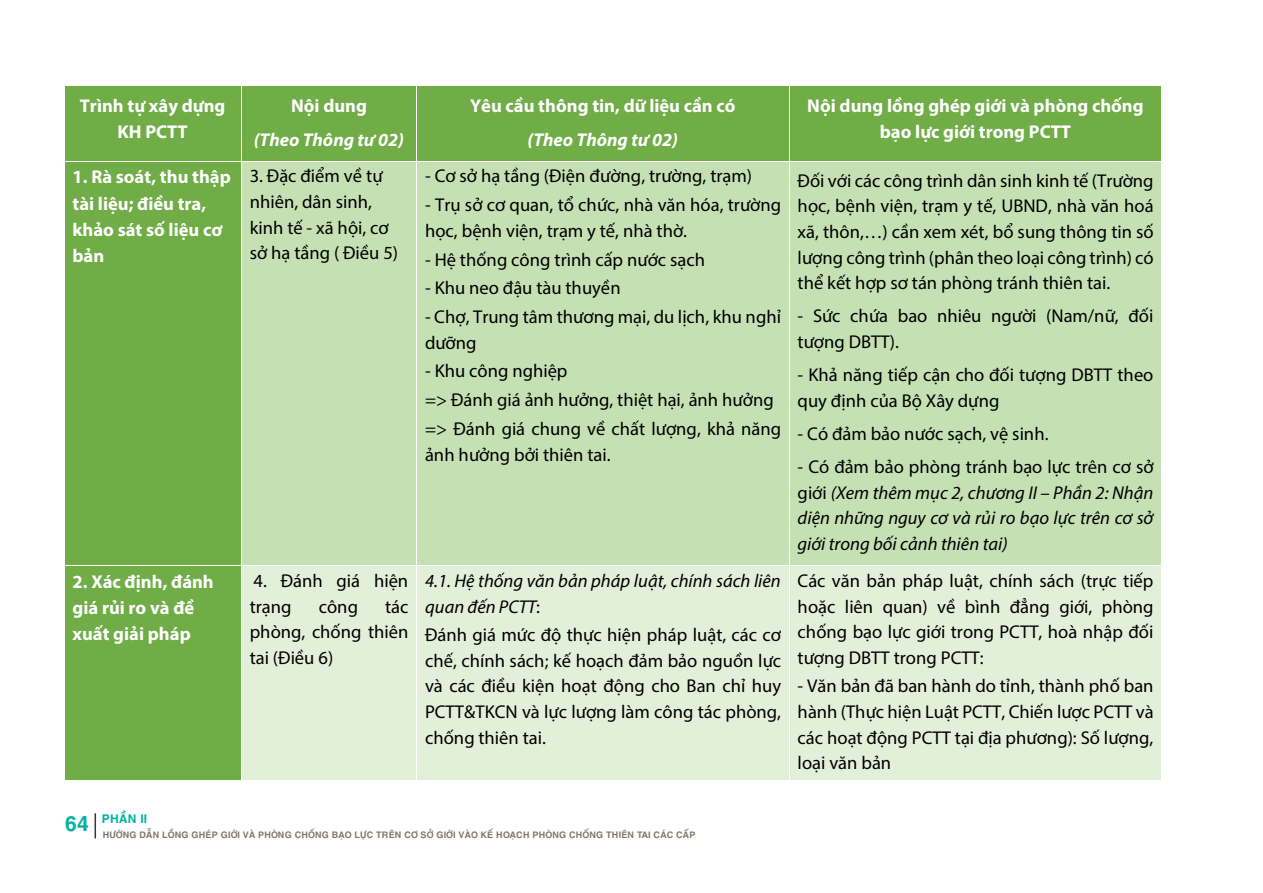
<style>
.page{position:relative;width:1263px;height:893px;background:#fff}
.page>*{position:absolute;margin:0;border:0;box-sizing:border-box;transform-origin:0 0}
.t1{font:18.6px/25.7px "Myriad Pro";color:#000}
.t2{font:700 18.6px/26.4px "Myriad Pro";color:#fff;text-align:center}
.t3{font:italic 18.6px/25.7px "Myriad Pro";color:#000;text-align:justify}
.t4{font:italic 700 18.6px "Myriad Pro";color:#fff}
.t5{font:700 12px "UTM Helve";color:#00b2a4}
.t6{font:700 9px "UTM Helve";color:#80786f}
.s1{font-style:normal}
.s2{font-size:21px}
</style>
<div class="page">
<svg style="left:95px;top:813px;width:1px;height:25px"></svg>
<div style="left:65px;top:86px;width:176px;height:75px;background:#70ad47"></div>
<div style="left:242px;top:86px;width:174px;height:75px;background:#70ad47"></div>
<div style="left:417px;top:86px;width:372px;height:75px;background:#70ad47"></div>
<div style="left:790px;top:86px;width:371px;height:75px;background:#70ad47"></div>
<div style="left:65px;top:162px;width:176px;height:403px;background:#70ad47"></div>
<div style="left:242px;top:162px;width:174px;height:403px;background:#c5e0b3"></div>
<div style="left:417px;top:162px;width:372px;height:403px;background:#c5e0b3"></div>
<div style="left:790px;top:162px;width:371px;height:403px;background:#c5e0b3"></div>
<div style="left:65px;top:566px;width:176px;height:215px;background:#70ad47"></div>
<div style="left:242px;top:566px;width:174px;height:215px;background:#e2efd9"></div>
<div style="left:417px;top:566px;width:372px;height:215px;background:#e2efd9"></div>
<div style="left:790px;top:566px;width:371px;height:215px;background:#e2efd9"></div>
<p class="t2" style="left:80px;top:91px;width:147px">Trình tự xây dựng<br>KH PCTT</p>
<p class="t2" style="left:291px;top:91px;width:77px">Nội dung</p>
<p class="t4" style="left:254px;top:127px;width:152px">(Theo Thông tư 02)</p>
<p class="t2" style="left:470px;top:91px;width:267px">Yêu cầu thông tin, dữ liệu cần có</p>
<p class="t4" style="left:528px;top:127px;width:152px">(Theo Thông tư 02)</p>
<p class="t2" style="left:72px;top:163px;width:160px;text-align:left">1. Rà soát, thu thập tài liệu; điều tra, khảo sát số liệu cơ bản</p>
<p class="t1" style="left:250px;top:163px;width:150px">3. Đặc điểm về tự nhiên, dân sinh, kinh tế - xã hội, cơ sở hạ tầng ( Điều 5)</p>
<p class="t1" style="left:425px;top:163px;width:329px">- Cơ sở hạ tầng (Điện đường, trường, trạm)</p>
<p class="t1" style="left:425px;top:192px;width:357px">- Trụ sở cơ quan, tổ chức, nhà văn hóa, trường học, bệnh viện, trạm y tế, nhà thờ.</p>
<p class="t1" style="left:425px;top:246px;width:282px">- Hệ thống công trình cấp nước sạch</p>
<p class="t1" style="left:425px;top:275px;width:197px">- Khu neo đậu tàu thuyền</p>
<p class="t1" style="left:425px;top:304px;width:358px">- Chợ, Trung tâm thương mại, du lịch, khu nghỉ dưỡng</p>
<p class="t1" style="left:425px;top:357px;width:357px;line-height:28.7px">- Khu công nghiệp<br>=&gt; Đánh giá ảnh hưởng, thiệt hại, ảnh hưởng =&gt; Đánh giá chung về chất lượng, khả năng</p>
<p class="t1" style="left:425px;top:441px;width:187px">ảnh hưởng bởi thiên tai.</p>
<p class="t2" style="left:72px;top:568px;width:143px;text-align:left">2. Xác định, đánh giá rủi ro và đề xuất giải pháp</p>
<p class="t1" style="left:250px;top:568px;width:160px">4. Đánh giá hiện trạng</p>
<p class="t1" style="left:250px;top:593px;width:160px;text-align:justify;text-indent:135px">tác phòng, chống thiên tai (Điều 6)</p>
<p class="t1" style="left:319px;top:593px;width:41px">công</p>
<p class="t3" style="left:425px;top:568px;width:357px">4.1. Hệ thống văn bản pháp luật, chính sách liên quan đến PCTT<span class="s1">:</span></p>
<p class="t1" style="left:425px;top:622px;width:358px;text-align:justify">Đánh giá mức độ thực hiện pháp luật, các cơ chế, chính sách; kế hoạch đảm bảo nguồn lực và các điều kiện hoạt động cho Ban chỉ huy PCTT&amp;TKCN và lực lượng làm công tác phòng, chống thiên tai.</p>
<p class="t5" style="left:65px;top:809px;width:84px"><span class="s2">64</span> PHẦN II</p>
<p class="t6" style="left:103px;top:827px;width:594px">HƯỚNG DẪN LỒNG GHÉP GIỚI VÀ PHÒNG CHỐNG BẠO LỰC TRÊN CƠ SỞ GIỚI VÀO KẾ HOẠCH PHÒNG CHỐNG THIÊN TAI CÁC CẤP</p>
<p class="t2" style="left:807px;top:91px;width:338px">Nội dung lồng ghép giới và phòng chống bạo lực giới trong PCTT</p>
<p class="t1" style="left:798px;top:167px;width:358px;text-align:justify">Đối với các công trình dân sinh kinh tế (Trường học, bệnh viện, trạm y tế, UBND, nhà văn hoá xã, thôn,…) cần xem xét, bổ sung thông tin số lượng công trình (phân theo loại công trình) có thể kết hợp sơ tán phòng tránh thiên tai.</p>
<p class="t1" style="left:798px;top:303px;width:357px">- Sức chứa bao nhiêu người (Nam/nữ, đối tượng DBTT).</p>
<p class="t1" style="left:798px;top:362px;width:357px">- Khả năng tiếp cận cho đối tượng DBTT theo quy định của Bộ Xây dựng</p>
<p class="t1" style="left:798px;top:420px;width:252px">- Có đảm bảo nước sạch, vệ sinh.</p>
<p class="t3" style="left:798px;top:453px;width:358px"><span class="s1">- Có đảm bảo phòng tránh bạo lực trên cơ sở giới</span> (Xem thêm mục 2, chương II – Phần 2: Nhận diện những nguy cơ và rủi ro bạo lực trên cơ sở giới trong bối cảnh thiên tai)</p>
<p class="t1" style="left:798px;top:568px;width:357px;text-align:justify">Các văn bản pháp luật, chính sách (trực tiếp hoặc liên quan) về bình đẳng giới, phòng chống bạo lực giới trong PCTT, hoà nhập đối tượng DBTT trong PCTT:</p>
<p class="t1" style="left:798px;top:673px;width:358px;text-align:justify">- Văn bản đã ban hành do tỉnh, thành phố ban hành (Thực hiện Luật PCTT, Chiến lược PCTT và các hoạt động PCTT tại địa phương): Số lượng, loại văn bản</p>
</div>
